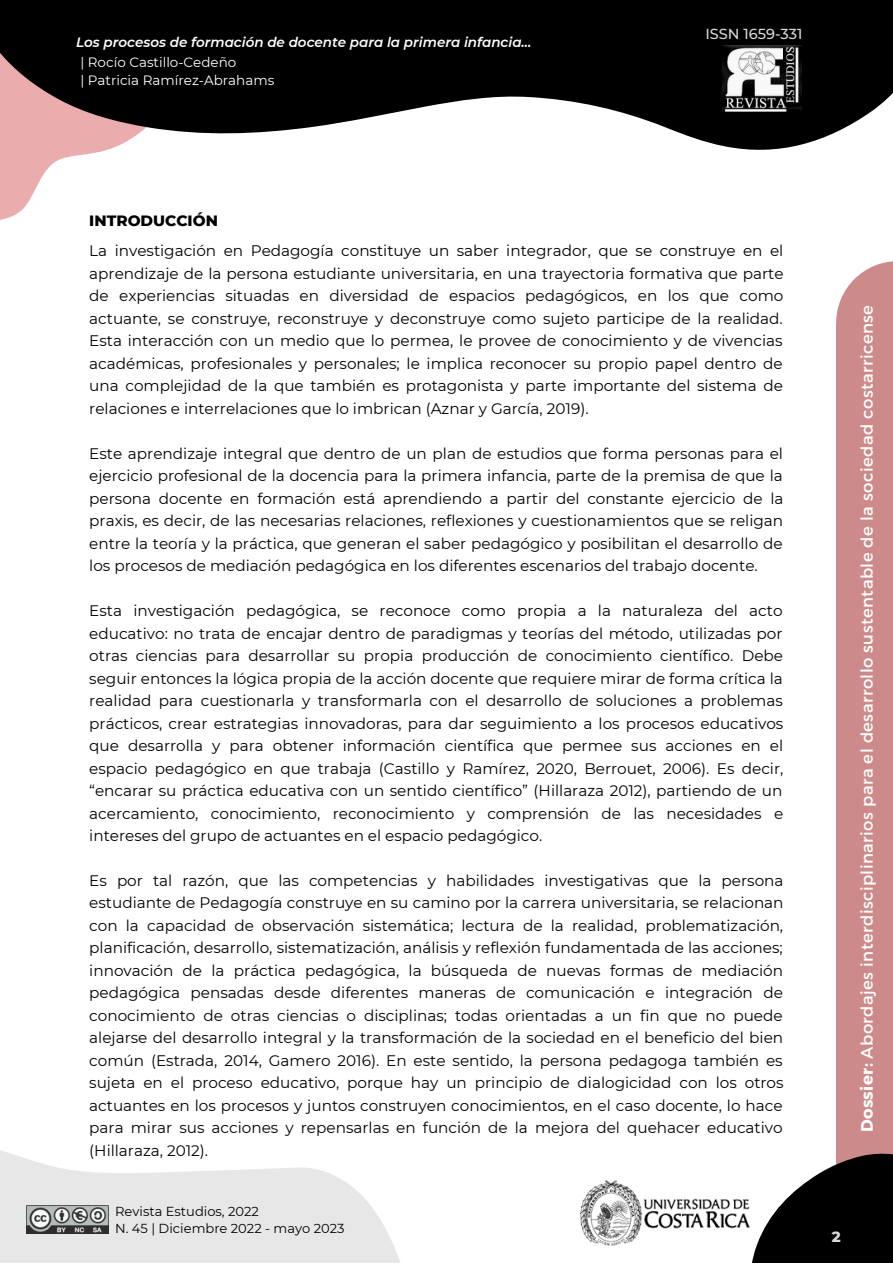
<style>
.page{position:relative;width:893px;height:1264px;background:#fff}
.page>*{position:absolute;margin:0;border:0;box-sizing:border-box;transform-origin:0 0}
.t1{font:16.5px "Montserrat";letter-spacing:.025em;color:#fff}
.t2{font:15.3px/22.5px "Montserrat";color:#000;text-align:justify}
.t3{font:800 15.3px "Montserrat";color:#000}
.t4{font:800 15px "Montserrat";color:#d9d9d9}
.t5{font:500 14.55px "Montserrat";color:#d9d9d9}
.t6{font:italic 600 13.5px "Montserrat";color:#fff}
.t7{font:13.5px/18px "Montserrat";color:#fff}
.t8{font:13.05px/17.4px "Montserrat";color:#000}
.s1{font-weight:700}
</style>
<div class="page">
<svg style="left:0;top:0;width:892px;height:220px;fill:#000"></svg>
<div style="left:836px;top:324px;width:56px;height:903px;background:#cd8a8a"></div>
<svg style="left:836px;top:261px;width:56px;height:63px"></svg>
<svg style="left:752px;top:1153px;width:140px;height:109px;fill:#000"></svg>
<svg style="left:0;top:1150px;width:400px;height:112px;fill:#e7e7e7"></svg>
<img style="left:722px;top:45px;width:79px;height:71px">
<img style="left:580px;top:1180px;width:170px;height:66px">
<img style="left:27px;top:1205px;width:82px;height:28px">
<p class="t6" style="left:76px;top:34px;width:457px">Los procesos de formación de docente para la primera infancia...</p>
<p class="t7" style="left:80px;top:53px;width:195px">| Rocío Castillo-Cedeño<br>| Patricia Ramírez-Abrahams</p>
<p class="t5" style="left:705px;top:25px;width:99px">ISSN 1659-331</p>
<p class="t3" style="left:89px;top:211px;width:130px">INTRODUCCIÓN</p>
<p class="t2" style="left:89px;top:239px;width:695px">La investigación en Pedagogía constituye un saber integrador, que se construye en el aprendizaje de la persona estudiante universitaria, en una trayectoria formativa que parte de experiencias situadas en diversidad de espacios pedagógicos, en los que como actuante, se construye, reconstruye y deconstruye como sujeto participe de la realidad.<br>Esta interacción con un medio que lo permea, le provee de conocimiento y de vivencias académicas, profesionales y personales; le implica reconocer su propio papel dentro de una complejidad de la que también es protagonista y parte importante del sistema de relaciones e interrelaciones que lo imbrican (Aznar y García, 2019).</p>
<p class="t2" style="left:89px;top:442px;width:695px">Este aprendizaje integral que dentro de un plan de estudios que forma personas para el ejercicio profesional de la docencia para la primera infancia, parte de la premisa de que la persona docente en formación está aprendiendo a partir del constante ejercicio de la praxis, es decir, de las necesarias relaciones, reflexiones y cuestionamientos que se religan entre la teoría y la práctica, que generan el saber pedagógico y posibilitan el desarrollo de los procesos de mediación pedagógica en los diferentes escenarios del trabajo docente.</p>
<p class="t2" style="left:89px;top:599px;width:695px">Esta investigación pedagógica, se reconoce como propia a la naturaleza del acto educativo: no trata de encajar dentro de paradigmas y teorías del método, utilizadas por otras ciencias para desarrollar su propia producción de conocimiento científico. Debe seguir entonces la lógica propia de la acción docente que requiere mirar de forma crítica la realidad para cuestionarla y transformarla con el desarrollo de soluciones a problemas prácticos, crear estrategias innovadoras, para dar seguimiento a los procesos educativos que desarrolla y para obtener información científica que permee sus acciones en el espacio pedagógico en que trabaja (Castillo y Ramírez, 2020, Berrouet, 2006). Es decir, “encarar su práctica educativa con un sentido científico” (Hillaraza 2012), partiendo de un acercamiento, conocimiento, reconocimiento y comprensión de las necesidades e intereses del grupo de actuantes en el espacio pedagógico.</p>
<p class="t2" style="left:89px;top:869px;width:695px">Es por tal razón, que las competencias y habilidades investigativas que la persona estudiante de Pedagogía construye en su camino por la carrera universitaria, se relacionan con la capacidad de observación sistemática; lectura de la realidad, problematización, planificación, desarrollo, sistematización, análisis y reflexión fundamentada de las acciones; innovación de la práctica pedagógica, la búsqueda de nuevas formas de mediación pedagógica pensadas desde diferentes maneras de comunicación e integración de conocimiento de otras ciencias o disciplinas; todas orientadas a un fin que no puede alejarse del desarrollo integral y la transformación de la sociedad en el beneficio del bien común (Estrada, 2014, Gamero 2016). En este sentido, la persona pedagoga también es sujeta en el proceso educativo, porque hay un principio de dialogicidad con los otros actuantes en los procesos y juntos construyen conocimientos, en el caso docente, lo hace para mirar sus acciones y repensarlas en función de la mejora del quehacer educativo (Hillaraza, 2012).</p>
<p class="t8" style="left:115px;top:1202px;width:231px">Revista Estudios, 2022<br>N. 45 | Diciembre 2022 - mayo 2023</p>
<p class="t1" style="left:856px;top:1132px;width:829px;rotate:-90deg"><span class="s1">Dossier:</span> Abordajes interdisciplinarios para el desarrollo sustentable de la sociedad costarricense</p>
<p class="t4" style="left:831px;top:1227px;width:10px">2</p>
</div>
